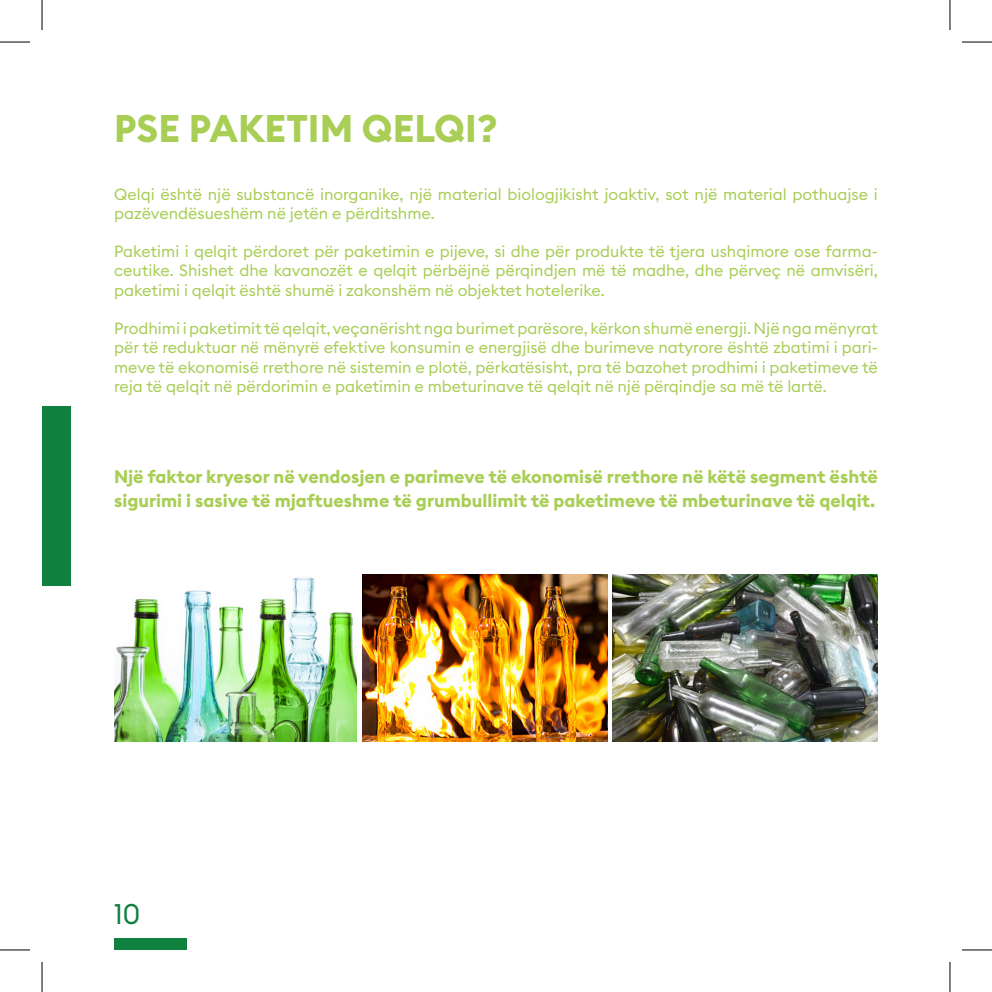
<style>
.page{position:relative;width:992px;height:992px;background:#fff}
.page>*{position:absolute;margin:0;border:0;box-sizing:border-box;transform-origin:0 0}
.Naslov{font:700 38px "Euclid Square";color:#a8ce56}
.t1{font:28px "Euclid Square";color:#10803f}
.box01{font:700 18px/24px "Euclid Square";color:#a8ce56}
.tekst{font:16px/19.2px "Euclid Square";color:#a8ce56;text-align:justify}
</style>
<div class="page">
<div style="left:42px;top:406px;width:28px;height:179px;background:#10803f"></div>
<div style="left:114px;top:938px;width:73px;height:11px;background:#10803f"></div>
<img style="left:362px;top:574px;width:245px;height:167px">
<img style="left:114px;top:577px;width:242px;height:164px">
<img style="left:612px;top:574px;width:265px;height:167px">
<hr style="left:0;top:42px;width:30px;height:1px;background:#000">
<hr style="left:961px;top:42px;width:30px;height:1px;background:#000">
<hr style="left:0;top:949px;width:30px;height:1px;background:#000">
<hr style="left:961px;top:949px;width:30px;height:1px;background:#000">
<hr style="left:42px;top:0;width:1px;height:30px;background:#000">
<hr style="left:42px;top:961px;width:1px;height:30px;background:#000">
<hr style="left:949px;top:0;width:1px;height:30px;background:#000">
<hr style="left:949px;top:961px;width:1px;height:30px;background:#000">
<p class="Naslov" style="left:114px;top:104px;width:385px">PSE PAKETIM QELQI?</p>
<p class="tekst" style="left:114px;top:184px;width:765px">Qelqi është një substancë inorganike, një material biologjikisht joaktiv, sot një material pothuajse i pazëvendësueshëm në jetën e përditshme.</p>
<p class="tekst" style="left:114px;top:242px;width:765px">Paketimi i qelqit përdoret për paketimin e pijeve, si dhe për produkte të tjera ushqimore ose farma&shy;ceutike. Shishet dhe kavanozët e qelqit përbëjnë përqindjen më të madhe, dhe përveç në amvisëri, paketimi i qelqit është shumë i zakonshëm në objektet hotelerike.</p>
<p class="tekst" style="left:114px;top:318px;width:765px">Prodhimi i paketimit të qelqit, veçanërisht nga burimet parësore, kërkon shumë energji. Një nga mënyrat për të reduktuar në mënyrë efektive konsumin e energjisë dhe burimeve natyrore është zbatimi i pari&shy;meve të ekonomisë rrethore në sistemin e plotë, përkatësisht, pra të bazohet prodhimi i paketimeve të reja të qelqit në përdorimin e paketimin e mbeturinave të qelqit në një përqindje sa më të lartë.</p>
<p class="box01" style="left:114px;top:465px;width:765px">Një faktor kryesor në vendosjen e parimeve të ekonomisë rrethore në këtë segment është sigurimi i sasive të mjaftueshme të grumbullimit të paketimeve të mbeturinave të qelqit.</p>
<h2 class="t1" style="left:114px;top:896px;width:28px">10</h2>
</div>
